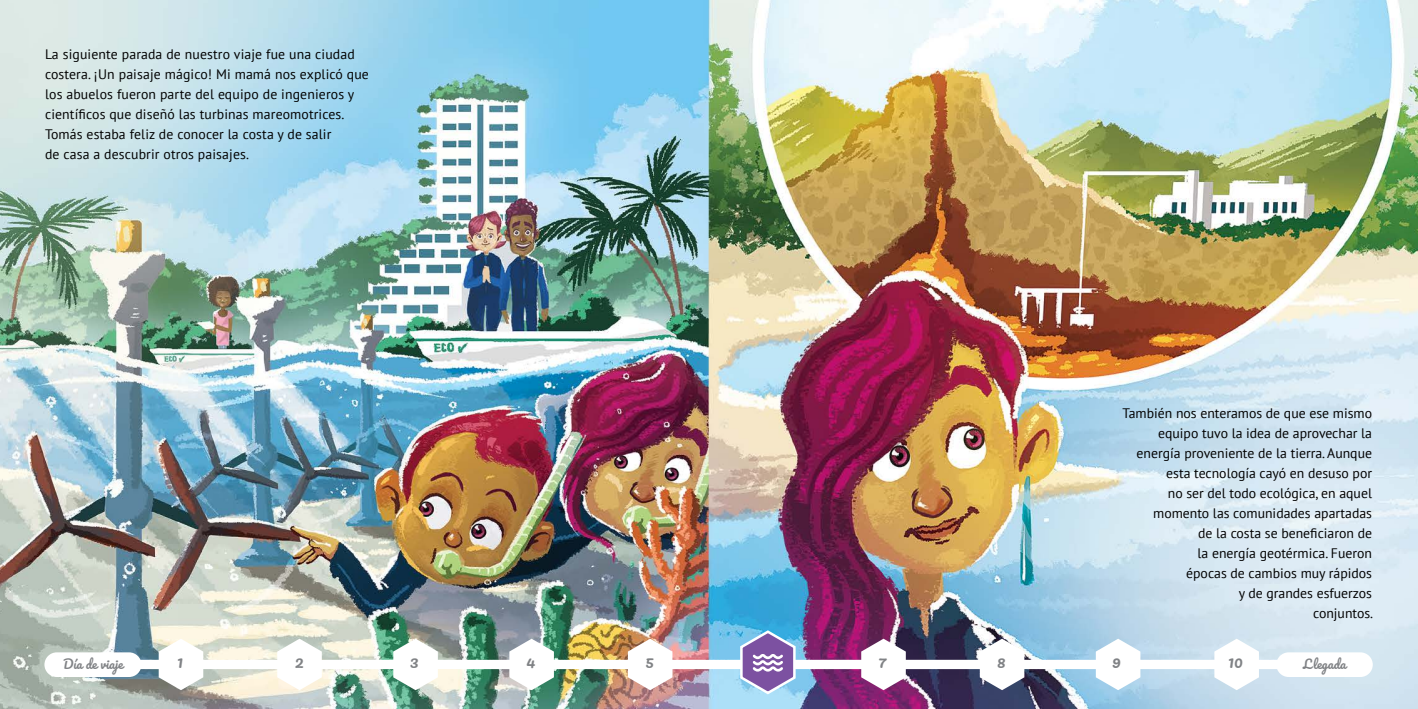
<style>
.page{position:relative;width:1418px;height:709px;background:#fff}
.page>*{position:absolute;margin:0;border:0;box-sizing:border-box;transform-origin:0 0}
.t1{font:16.25px "Pacifico";color:#808285}
.t2{font:13.75px/20px "PT Sans";color:#000}
.t3{font:12.5px "Pacifico";color:#808285}
</style>
<div class="page">
<img style="left:0;top:0;width:1417px;height:709px">
<img style="left:112px;top:638px;width:1188px;height:52px">
<div style="left:44px;top:652px;width:97px;height:25px;background:#fff;border-radius:12px"></div>
<div style="left:1276px;top:652px;width:96px;height:25px;background:#fff;border-radius:12px"></div>
<svg style="left:739px;top:629px;width:58px;height:66px;background:#9495c9"></svg>
<p class="t2" style="left:45px;top:44px;width:325px">La siguiente parada de nuestro viaje fue una ciudad costera. ¡Un paisaje mágico! Mi mamá nos explicó que los abuelos fueron parte del equipo de ingenieros y científicos que diseñó las turbinas mareomotrices.<br>Tomás estaba feliz de conocer la costa y de salir<br>de casa a descubrir otros paisajes.</p>
<p class="t2" style="left:1122px;top:403px;width:252px;text-align:right">También nos enteramos de que ese mismo equipo tuvo la idea de aprovechar la energía proveniente de la tierra. Aunque esta tecnología cayó en desuso por<br>no ser del todo ecológica, en aquel momento las comunidades apartadas<br>de la costa se beneficiaron de<br>la energía geotérmica. Fueron<br>épocas de cambios muy rápidos<br>y de grandes esfuerzos<br>conjuntos.</p>
<p class="t3" style="left:63px;top:657px;width:61px">Día de viaje</p>
<p class="t1" style="left:177px;top:653px;width:8px">1</p>
<p class="t1" style="left:295px;top:653px;width:11px">2</p>
<p class="t1" style="left:410px;top:653px;width:10px">3</p>
<p class="t1" style="left:526px;top:653px;width:11px">4</p>
<p class="t1" style="left:645px;top:653px;width:10px">5</p>
<p class="t1" style="left:878px;top:653px;width:10px">7</p>
<p class="t1" style="left:997px;top:653px;width:10px">8</p>
<p class="t1" style="left:1112px;top:653px;width:10px">9</p>
<p class="t1" style="left:1228px;top:653px;width:16px">10</p>
<p class="t3" style="left:1303px;top:657px;width:44px">Llegada</p>
</div>
